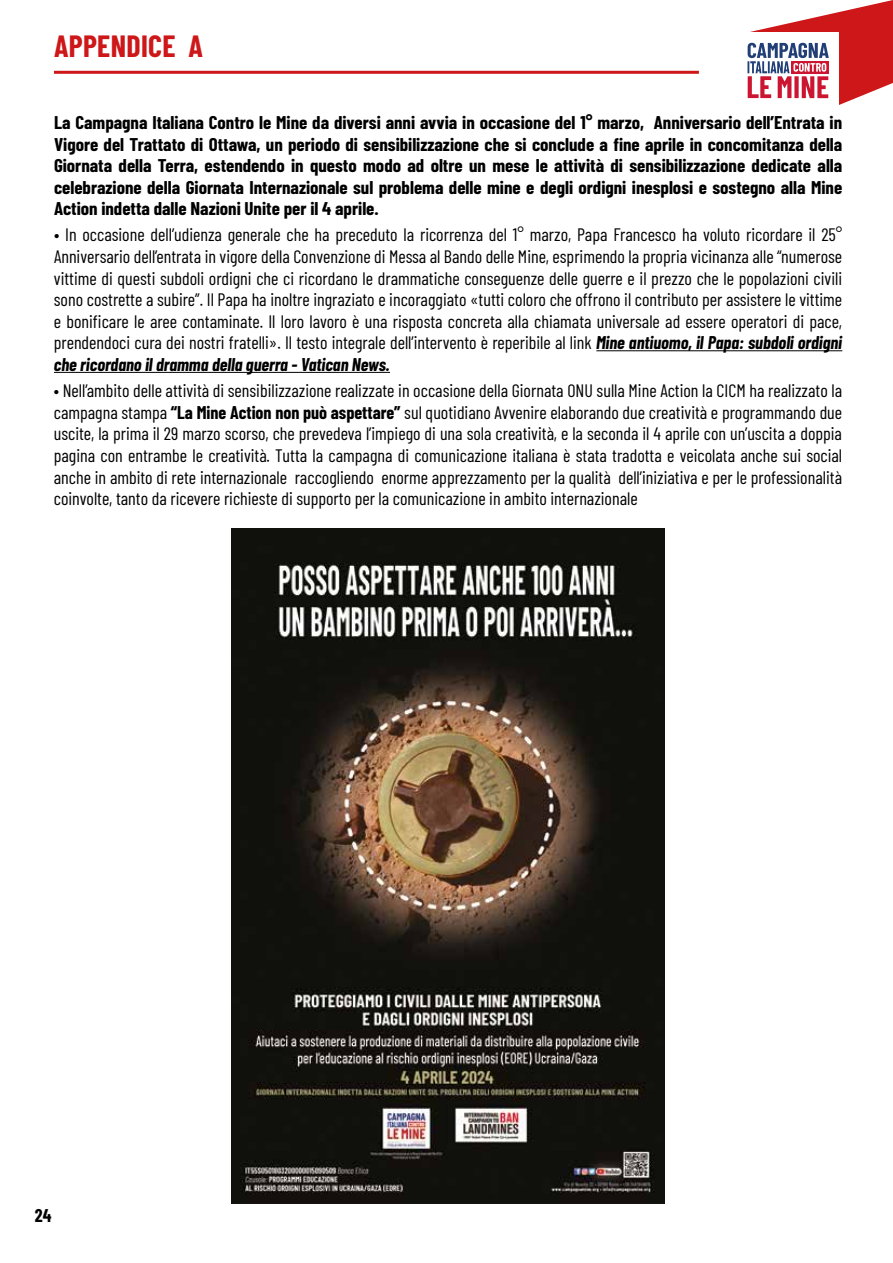
<style>
.page{position:relative;width:893px;height:1263px;background:#fff}
.page>*{position:absolute;margin:0;border:0;box-sizing:border-box;transform-origin:0 0}
.t1{font:700 30px "Barlow Condensed";letter-spacing:.01em;color:#cd1719}
.t2{font:18px/21.6px "Barlow Condensed";color:#000;text-align:justify}
.t3{font:700 18px/21.6px "Barlow Condensed";color:#000;text-align:justify;scale:1.05 1}
.t4{font:700 18px "Barlow Condensed";color:#000}
.s1{font-weight:700;font-style:italic}
.s2{font-weight:700}
</style>
<div class="page">
<hr style="left:596px;top:350px;width:246px;height:1px;background:#000">
<hr style="left:54px;top:372px;width:336px;height:1px;background:#000">
<hr style="left:54px;top:71px;width:645px;height:3px;background:#cd1719">
<img style="left:231px;top:529px;width:434px;height:675px">
<svg style="left:747px;top:0;width:146px;height:105px"></svg>
<h1 class="t1" style="left:54px;top:25px;width:150px">APPENDICE A</h1>
<p class="t3" style="left:54px;top:111px;width:752px">La Campagna Italiana Contro le Mine da diversi anni avvia in occasione del 1° marzo, Anniversario dell’Entrata in Vigore del Trattato di Ottawa, un periodo di sensibilizzazione che si conclude a fine aprile in concomitanza della Giornata della Terra, estendendo in questo modo ad oltre un mese le attività di sensibilizzazione dedicate alla celebrazione della Giornata Internazionale sul problema delle mine e degli ordigni inesplosi e sostegno alla Mine Action indetta dalle Nazioni Unite per il 4 aprile.</p>
<p class="t2" style="left:54px;top:223px;width:790px">• In occasione dell’udienza generale che ha preceduto la ricorrenza del 1° marzo, Papa Francesco ha voluto ricordare il 25° Anniversario dell’entrata in vigore della Convenzione di Messa al Bando delle Mine, esprimendo la propria vicinanza alle “numerose vittime di questi subdoli ordigni che ci ricordano le drammatiche conseguenze delle guerre e il prezzo che le popolazioni civili sono costrette a subire”. Il Papa ha inoltre ingraziato e incoraggiato «tutti coloro che offrono il contributo per assistere le vittime e bonificare le aree contaminate. Il loro lavoro è una risposta concreta alla chiamata universale ad essere operatori di pace, prendendoci cura dei nostri fratelli». Il testo integrale dell’intervento è reperibile al link <span class="s1">Mine antiuomo, il Papa: subdoli ordigni che ricordano il dramma della guerra - Vatican News.</span></p>
<p class="t2" style="left:54px;top:379px;width:790px">• Nell’ambito delle attività di sensibilizzazione realizzate in occasione della Giornata ONU sulla Mine Action la CICM ha realizzato la campagna stampa <span class="s2">“La Mine Action non può aspettare”</span> sul quotidiano Avvenire elaborando due creatività e programmando due uscite, la prima il 29 marzo scorso, che prevedeva l’impiego di una sola creatività, e la seconda il 4 aprile con un’uscita a doppia pagina con entrambe le creatività. Tutta la campagna di comunicazione italiana è stata tradotta e veicolata anche sui social anche in ambito di rete internazionale raccogliendo enorme apprezzamento per la qualità dell’iniziativa e per le professionalità coinvolte, tanto da ricevere richieste di supporto per la comunicazione in ambito internazionale</p>
<p class="t4" style="left:35px;top:1203px;width:18px">24</p>
</div>
